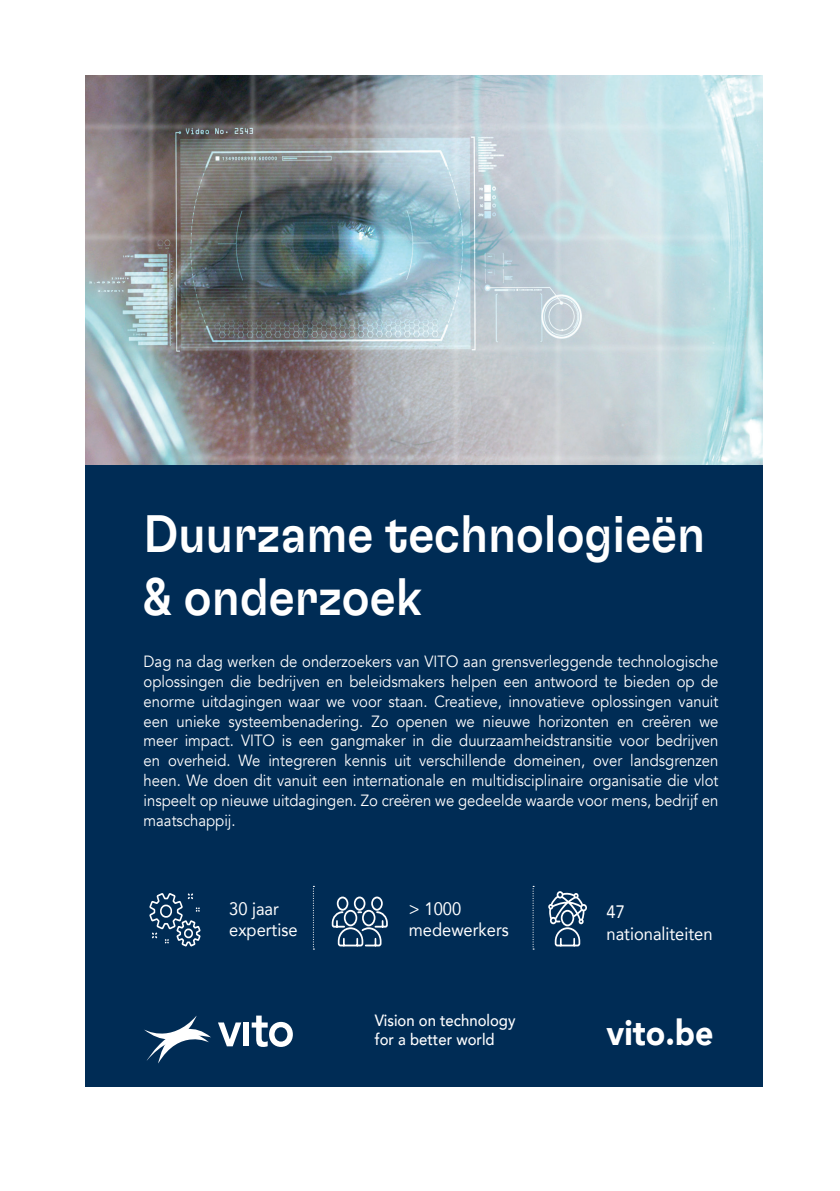
<style>
.page{position:relative;width:840px;height:1191px;background:#fff}
.page>*{position:absolute;margin:0;border:0;box-sizing:border-box;transform-origin:0 0}
.t1{font:500 52.4px/62.8px "GT Flexa";color:#fff;scale:.92 1}
.t2{font:900 35px "Avenir";color:#fff;scale:.92 1}
.t3{font:18px/21.6px "Avenir";color:#fff;scale:.92 1}
.t4{font:16.2px/19.8px "Avenir";color:#fff;text-align:justify;scale:.92 1}
.t5{font:500 16.2px/19.4px "Avenir";color:#fff;scale:.92 1}
</style>
<div class="page">
<img style="left:85px;top:76px;width:677px;height:389px">
<div style="left:85px;top:465px;width:677px;height:622px;background:#002c55"></div>
<svg style="left:144px;top:1016px;width:67px;height:47px"></svg>
<svg style="left:218px;top:1022px;width:23px;height:24px"></svg>
<div style="left:243px;top:1022px;width:6px;height:24px;background:#fff"></div>
<svg style="left:251px;top:1015px;width:42px;height:32px"></svg>
<svg style="left:149px;top:893px;width:52px;height:54px"></svg>
<svg style="left:331px;top:896px;width:57px;height:51px"></svg>
<svg style="left:548px;top:891px;width:38px;height:56px"></svg>
<svg style="left:313px;top:886px;width:1px;height:63px"></svg>
<svg style="left:532px;top:886px;width:2px;height:63px"></svg>
<p class="t1" style="left:143px;top:500px;width:611px">Duurzame technologieën &amp; onderzoek</p>
<p class="t4" style="left:143px;top:652px;width:626px">Dag na dag werken de onderzoekers van VITO aan grensverleggende technologische oplossingen die bedrijven en beleidsmakers helpen een antwoord te bieden op de enorme uitdagingen waar we voor staan. Creatieve, innovatieve oplossingen vanuit een unieke systeembenadering. Zo openen we nieuwe horizonten en creëren we meer impact. VITO is een gangmaker in die duurzaamheidstransitie voor bedrijven en overheid. We integreren kennis uit verschillende domeinen, over landsgrenzen heen. We doen dit vanuit een internationale en multidisciplinaire organisatie die vlot inspeelt op nieuwe uitdagingen. Zo creëren we gedeelde waarde voor mens, bedrijf en maatschappij.</p>
<p class="t3" style="left:229px;top:897px;width:76px">30 jaar expertise</p>
<p class="t3" style="left:408px;top:897px;width:110px">&gt; 1000 medewerkers</p>
<p class="t3" style="left:606px;top:900px;width:117px">47 nationaliteiten</p>
<p class="t5" style="left:374px;top:1009px;width:154px">Vision on technology for a better world</p>
<p class="t2" style="left:606px;top:1002px;width:118px">vito.be</p>
</div>
